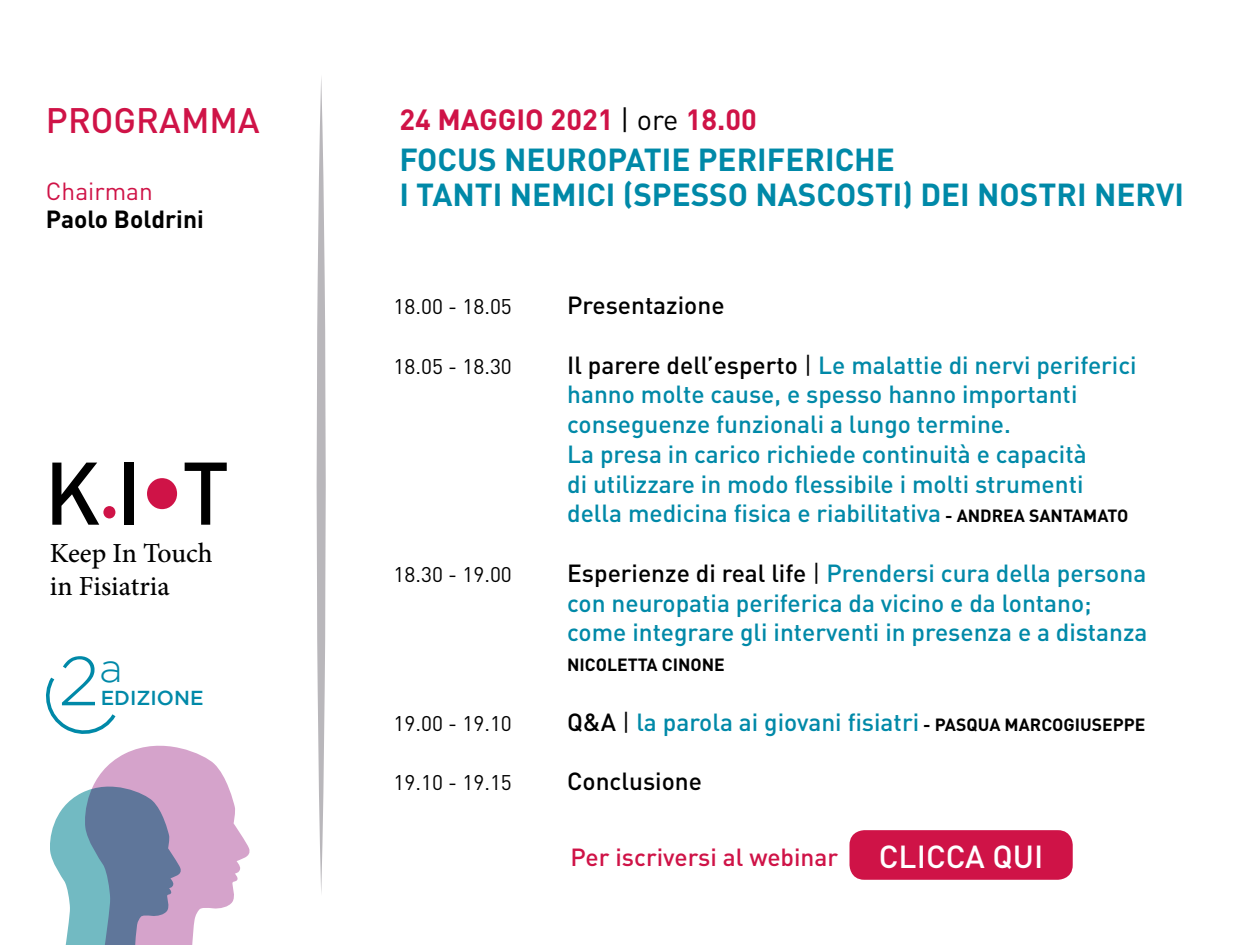
<style>
.page{position:relative;width:1260px;height:945px;background:#fff}
.page>*{position:absolute;margin:0;border:0;box-sizing:border-box;transform-origin:0 0}
.t1{font:300 69.12px "Gotham";color:#0089a8}
.t2{font:300 40.43px "Gotham";color:#0089a8}
.t3{font:500 35px "DIN";color:#cf1347}
.t4{font:700 31.5px "DIN";color:#0089a8}
.t5{font:500 31.5px "DIN";color:#fff}
.t6{font:700 28.88px "DIN";color:#cf1347}
.t7{font:500 27.65px "Minion Pro";color:#000}
.t8{font:500 24.5px "DIN";color:#0089a8}
.t9{font:500 24.5px "DIN";color:#000}
.t10{font:500 24.5px "DIN";color:#cf1347}
.t11{font:700 24.5px "DIN";color:#000}
.t12{font:24.5px "DIN";color:#cf1347}
.t13{font:21px "DIN";color:#000}
.t14{font:500 20.12px "Gotham";color:#0089a8}
.t15{font:700 17.5px "DIN";color:#000}
.s1{font-weight:400;color:#000}
.s2{color:#000}
.s3{font-weight:700;font-size:17.5px;color:#000}
</style>
<div class="page">
<svg style="left:317px;top:77px;width:9px;height:816px"></svg>
<div style="left:850px;top:830px;width:223px;height:50px;background:#cf1347;border-radius:15px"></div>
<svg style="left:185px;top:463px;width:42px;height:62px"></svg>
<svg style="left:147px;top:478px;width:30px;height:31px"></svg>
<div style="left:125px;top:463px;width:9px;height:62px;background:#000"></div>
<svg style="left:52px;top:463px;width:63px;height:62px"></svg>
<svg style="left:46px;top:677px;width:204px;height:268px"></svg>
<p class="t3" style="left:46px;top:98px;width:215px">PROGRAMMA</p>
<p class="t12" style="left:46px;top:176px;width:108px">Chairman</p>
<p class="t11" style="left:46px;top:203px;width:159px">Paolo Boldrini</p>
<p class="t7" style="left:50px;top:534px;width:164px">Keep In Touch</p>
<p class="t7" style="left:50px;top:567px;width:121px">in Fisiatria</p>
<p class="t1" style="left:59px;top:643px;width:42px">2</p>
<p class="t2" style="left:99px;top:646px;width:25px">a</p>
<p class="t14" style="left:101px;top:687px;width:104px">EDIZIONE</p>
<p class="t6" style="left:399px;top:100px;width:359px">24 MAGGIO 2021 <span class="s1">| ore</span> 18.00</p>
<p class="t4" style="left:399px;top:139px;width:497px">FOCUS NEUROPATIE PERIFERICHE</p>
<p class="t4" style="left:399px;top:174px;width:786px">I TANTI NEMICI (SPESSO NASCOSTI) DEI NOSTRI NERVI</p>
<p class="t13" style="left:394px;top:293px;width:120px">18.00 - 18.05</p>
<p class="t9" style="left:567px;top:290px;width:159px">Presentazione</p>
<p class="t13" style="left:394px;top:353px;width:120px">18.05 - 18.30</p>
<p class="t8" style="left:567px;top:349px;width:571px"><span class="s2">Il parere dell’esperto</span> <span class="s1">|</span> Le malattie di nervi periferici</p>
<p class="t8" style="left:567px;top:379px;width:512px">hanno molte cause, e spesso hanno importanti</p>
<p class="t8" style="left:567px;top:409px;width:445px">conseguenze funzionali a lungo termine.</p>
<p class="t8" style="left:567px;top:438px;width:521px">La presa in carico richiede continuità e capacità</p>
<p class="t8" style="left:567px;top:468px;width:518px">di utilizzare in modo flessibile i molti strumenti</p>
<p class="t8" style="left:567px;top:498px;width:563px">della medicina fisica e riabilitativa <span class="s3">- ANDREA SANTAMATO</span></p>
<p class="t13" style="left:394px;top:561px;width:120px">18.30 - 19.00</p>
<p class="t8" style="left:567px;top:557px;width:581px"><span class="s2">Esperienze di real life</span> <span class="s1">|</span> Prendersi cura della persona</p>
<p class="t8" style="left:567px;top:587px;width:526px">con neuropatia periferica da vicino e da lontano;</p>
<p class="t8" style="left:567px;top:617px;width:582px">come integrare gli interventi in presenza e a distanza</p>
<p class="t15" style="left:567px;top:653px;width:159px">NICOLETTA CINONE</p>
<p class="t13" style="left:394px;top:710px;width:120px">19.00 - 19.10</p>
<p class="t8" style="left:567px;top:706px;width:580px"><span class="s2">Q&amp;A</span> <span class="s1">|</span> la parola ai giovani fisiatri <span class="s3">- PASQUA MARCOGIUSEPPE</span></p>
<p class="t13" style="left:394px;top:769px;width:120px">19.10 - 19.15</p>
<p class="t9" style="left:567px;top:766px;width:136px">Conclusione</p>
<p class="t10" style="left:570px;top:841px;width:269px">Per iscriversi al webinar</p>
<p class="t5" style="left:879px;top:836px;width:166px">CLICCA QUI</p>
</div>
